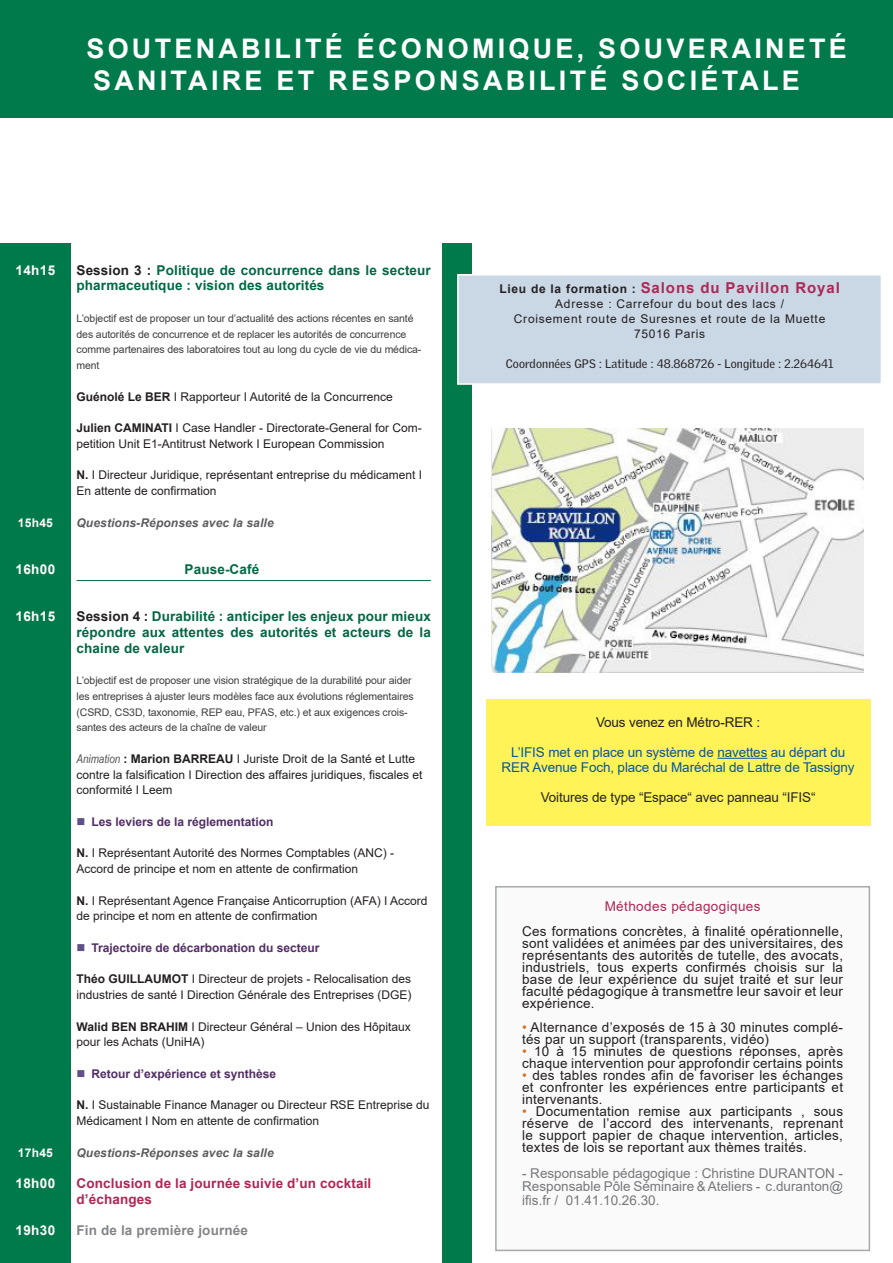
<style>
.page{position:relative;width:893px;height:1263px;background:#fff}
.page>*{position:absolute;margin:0;border:0;box-sizing:border-box;transform-origin:0 0}
.t1{font:700 27px "Arial";letter-spacing:.12em;color:#fff}
.B_06_Texte_courrant{font:700 15px "Arial";letter-spacing:.06em;color:#ad2855}
.B_06_Texte_courrant-2{font:13.5px/12px "Arial";letter-spacing:.02em;color:#231f20;text-align:justify}
.C_08_Nom_des_intervenants{font:700 13.5px/15.8px "Arial";letter-spacing:.01em;color:#006944}
.B_06_Texte_courrant-3{font:13.5px/13.5px "Arial";color:#76787b;text-align:justify}
.B_06_Texte_courrant-4{font:13.5px/15px "Arial";letter-spacing:-.01em;color:#0656a0;text-align:center}
.C_08_Nom_des_intervenants-2{font:700 13.5px/15.8px "Arial";letter-spacing:.01em;color:#ad2855}
.B_06_Texte_courrant-5{font:13.5px "Arial";letter-spacing:-.01em;color:#282526}
.t2{font:700 13.5px "Arial";letter-spacing:.025em;color:#fff}
.C_08_Nom_des_intervenants-3{font:700 13.5px "Arial";letter-spacing:.01em;color:#838588}
.B_06_Texte_courrant-6{font:13.5px "Arial";letter-spacing:-.01em;color:#231f20}
.B_06_Texte_courrant-7{font:13.5px "Arial";letter-spacing:.03em;color:#ad2855}
.Temps_de_pause{font:700 13.5px "Arial";letter-spacing:.01em;color:#006944}
.C_08_Nom_des_intervenants-4{font:12px/15.8px "Arial";color:#231f20}
.t3{font:700 12px "Arial";color:#522e64}
.B_06_Texte_courrant-8{font:12px "Arial";letter-spacing:.06em;color:#231f20}
.C_08_Nom_des_intervenants-5{font:italic 700 12px "Arial";letter-spacing:.01em;color:#5c5c5f}
.B_06_Texte_courrant-9{font:12px "Griffith Gothic";letter-spacing:.01em;color:#231f20}
.t4{font:700 12px "Arial";letter-spacing:.025em;color:#fff}
.C_08_Nom_des_intervenants-6{font:10.5px/15.8px "Arial";letter-spacing:-.01em;color:#3e3e3f}
.s1{color:#231f20}
.s2{font-weight:700}
.s3{font-family:"Arial Narrow";font-style:italic;color:#535355}
.s4{font-size:12px;color:#231f20}
.s5{color:#d96e1b}
</style>
<div class="page">
<div style="left:0;top:243px;width:71px;height:1020px;background:#007a4a"></div>
<div style="left:442px;top:243px;width:30px;height:1020px;background:#007a4a"></div>
<hr style="left:77px;top:580px;width:354px;height:1px;background:#006944">
<div style="left:0;top:0;width:893px;height:117px;background:#007a4a"></div>
<img style="left:491px;top:428px;width:372px;height:244px">
<div style="left:486px;top:700px;width:384px;height:126px;background:#fff358"></div>
<hr style="left:717px;top:758px;width:50px;height:1px;background:#0656a0">
<div style="left:458px;top:275px;width:423px;height:109px;background:#cad7e5"></div>
<div style="left:457px;top:274px;width:425px;height:111px;border:2px solid #fff"></div>
<div style="left:496px;top:887px;width:373px;height:363px;background:#fafafa"></div>
<div style="left:495px;top:886px;width:375px;height:365px;border:2px solid #a8a9ad"></div>
<p class="t1" style="left:86px;top:30px;width:762px">SOUTENABILITÉ ÉCONOMIQUE, SOUVERAINETÉ</p>
<p class="t1" style="left:93px;top:61px;width:708px">SANITAIRE ET RESPONSABILITÉ SOCIÉTALE</p>
<p class="t2" style="left:16px;top:260px;width:41px">14h15</p>
<p class="t4" style="left:18px;top:514px;width:37px">15h45</p>
<p class="t2" style="left:16px;top:559px;width:41px">16h00</p>
<p class="t2" style="left:16px;top:607px;width:41px">16h15</p>
<p class="t4" style="left:18px;top:1144px;width:37px">17h45</p>
<p class="t2" style="left:16px;top:1174px;width:41px">18h00</p>
<p class="t2" style="left:16px;top:1221px;width:41px">19h30</p>
<p class="C_08_Nom_des_intervenants" style="left:77px;top:262px;width:356px"><span class="s1">Session 3 :</span> Politique de concurrence dans le secteur pharmaceutique : vision des autorités</p>
<p class="C_08_Nom_des_intervenants-6" style="left:77px;top:310px;width:346px">L’objectif est de proposer un tour d’actualité des actions récentes en santé des autorités de concurrence et de replacer les autorités de concurrence comme partenaires des laboratoires tout au long du cycle de vie du médica&shy;ment</p>
<p class="C_08_Nom_des_intervenants-4" style="left:77px;top:388px;width:318px"><span class="s2">Guénolé Le BER</span> I Rapporteur I Autorité de la Concurrence</p>
<p class="C_08_Nom_des_intervenants-4" style="left:77px;top:420px;width:347px"><span class="s2">Julien CAMINATI</span> I Case Handler - Directorate-General for Com&shy;petition Unit E1-Antitrust Network I European Commission</p>
<p class="C_08_Nom_des_intervenants-4" style="left:77px;top:467px;width:347px"><span class="s2">N.</span> I Directeur Juridique, représentant entreprise du médicament I<br>En attente de confirmation</p>
<p class="C_08_Nom_des_intervenants-5" style="left:77px;top:514px;width:199px">Questions-Réponses avec la salle</p>
<p class="Temps_de_pause" style="left:185px;top:559px;width:76px">Pause-Café</p>
<p class="C_08_Nom_des_intervenants" style="left:77px;top:609px;width:356px;text-align:justify"><span class="s1">Session 4 :</span> Durabilité : anticiper les enjeux pour mieux répondre aux attentes des autorités et acteurs de la chaine de valeur</p>
<p class="C_08_Nom_des_intervenants-6" style="left:77px;top:672px;width:339px">L’objectif est de proposer une vision stratégique de la durabilité pour aider les entreprises à ajuster leurs modèles face aux évolutions réglementaires (CSRD, CS3D, taxonomie, REP eau, PFAS, etc.) et aux exigences crois&shy;santes des acteurs de la chaîne de valeur</p>
<p class="C_08_Nom_des_intervenants-4" style="left:77px;top:751px;width:347px"><span class="s3">Animation</span> <span class="s2">: Marion BARREAU</span> I Juriste Droit de la Santé et Lutte contre la falsification I Direction des affaires juridiques, fiscales et conformité I Leem</p>
<p class="t3" style="left:91px;top:813px;width:184px">Les leviers de la réglementation</p>
<p class="C_08_Nom_des_intervenants-4" style="left:77px;top:845px;width:319px"><span class="s2">N.</span> I Représentant Autorité des Normes Comptables (ANC) -<br>Accord de principe et nom en attente de confirmation</p>
<p class="C_08_Nom_des_intervenants-4" style="left:77px;top:892px;width:352px"><span class="s2">N.</span> I Représentant Agence Française Anticorruption (AFA) I Accord de principe et nom en attente de confirmation</p>
<p class="t3" style="left:91px;top:939px;width:230px">Trajectoire de décarbonation du secteur</p>
<p class="C_08_Nom_des_intervenants-4" style="left:77px;top:971px;width:336px"><span class="s2">Théo GUILLAUMOT</span> I Directeur de projets - Relocalisation des industries de santé I Direction Générale des Entreprises (DGE)</p>
<p class="C_08_Nom_des_intervenants-4" style="left:77px;top:1018px;width:336px"><span class="s2">Walid BEN BRAHIM</span> I Directeur Général – Union des Hôpitaux pour les Achats (UniHA)</p>
<p class="t3" style="left:91px;top:1065px;width:186px">Retour d’expérience et synthèse</p>
<p class="C_08_Nom_des_intervenants-4" style="left:77px;top:1097px;width:354px"><span class="s2">N.</span> I Sustainable Finance Manager ou Directeur RSE Entreprise du<br>Médicament I Nom en attente de confirmation</p>
<p class="C_08_Nom_des_intervenants-5" style="left:77px;top:1144px;width:199px">Questions-Réponses avec la salle</p>
<p class="C_08_Nom_des_intervenants-2" style="left:77px;top:1176px;width:296px">Conclusion de la journée suivie d’un cocktail d’échanges</p>
<p class="C_08_Nom_des_intervenants-3" style="left:77px;top:1221px;width:173px">Fin de la première journée</p>
<p class="B_06_Texte_courrant" style="left:499px;top:277px;width:342px"><span class="s4">Lieu de la formation :</span> Salons du Pavillon Royal</p>
<p class="B_06_Texte_courrant-8" style="left:555px;top:296px;width:230px">Adresse : Carrefour du bout des lacs /</p>
<p class="B_06_Texte_courrant-8" style="left:514px;top:311px;width:313px">Croisement route de Suresnes et route de la Muette</p>
<p class="B_06_Texte_courrant-8" style="left:634px;top:326px;width:73px">75016 Paris</p>
<p class="B_06_Texte_courrant-9" style="left:506px;top:357px;width:329px">Coordonnées GPS : Latitude : 48.868726 - Longitude : 2.264641</p>
<p class="B_06_Texte_courrant-6" style="left:596px;top:713px;width:166px">Vous venez en Métro-RER :</p>
<p class="B_06_Texte_courrant-4" style="left:502px;top:744px;width:355px">L’IFIS met en place un système de navettes au départ du<br>RER Avenue Foch, place du Maréchal de Lattre de Tassigny</p>
<p class="B_06_Texte_courrant-5" style="left:541px;top:788px;width:276px">Voitures de type “Espace“ avec panneau “IFIS“</p>
<p class="B_06_Texte_courrant-7" style="left:605px;top:896px;width:157px">Méthodes pédagogiques</p>
<p class="B_06_Texte_courrant-2" style="left:522px;top:925px;width:322px">Ces formations concrètes, à finalité opérationnelle, sont validées et animées par des universitaires, des représentants des autorités de tutelle, des avocats, industriels, tous experts confirmés choisis sur la base de leur expérience du sujet traité et sur leur faculté pédagogique à transmettre leur savoir et leur expérience.</p>
<p class="B_06_Texte_courrant-2" style="left:522px;top:1021px;width:322px"><span class="s5">•</span> Alternance d’exposés de 15 à 30 minutes complé&shy;tés par un support (transparents, vidéo)</p>
<p class="B_06_Texte_courrant-2" style="left:522px;top:1045px;width:322px"><span class="s5">•</span> 10 à 15 minutes de questions réponses, après chaque intervention pour approfondir certains points</p>
<p class="B_06_Texte_courrant-2" style="left:522px;top:1069px;width:322px"><span class="s5">•</span> des tables rondes afin de favoriser les échanges et confronter les expériences entre participants et intervenants.</p>
<p class="B_06_Texte_courrant-2" style="left:522px;top:1105px;width:322px"><span class="s5">•</span> Documentation remise aux participants , sous réserve de l’accord des intervenants, reprenant le support papier de chaque intervention, articles, textes de lois se reportant aux thèmes traités.</p>
<p class="B_06_Texte_courrant-3" style="left:522px;top:1166px;width:322px">- Responsable pédagogique : Christine DURANTON - Responsable Pôle Séminaire &amp; Ateliers - c.duranton@ ifis.fr / 01.41.10.26.30.</p>
</div>
